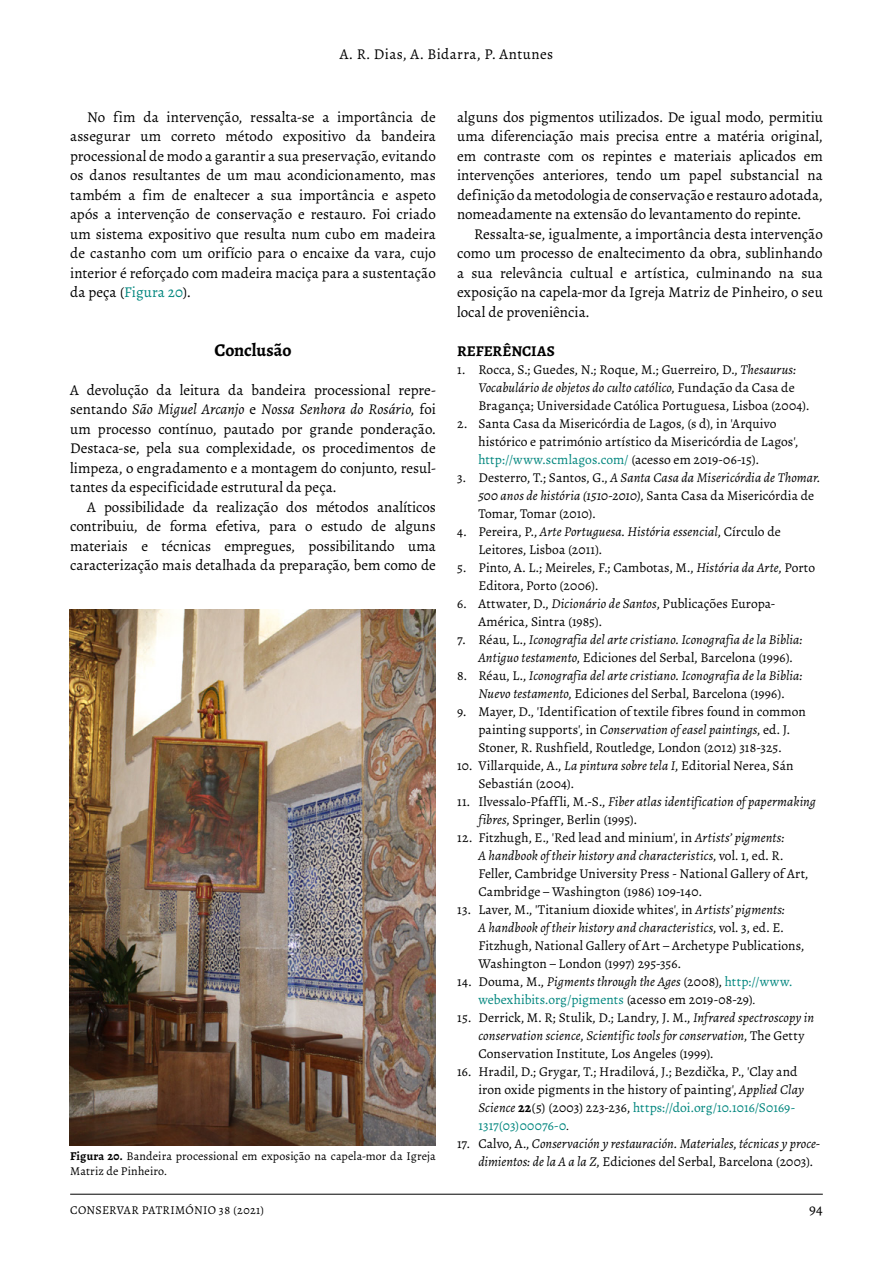
<style>
.page{position:relative;width:893px;height:1263px;background:#fff}
.page>*{position:absolute;margin:0;border:0;box-sizing:border-box;transform-origin:0 0}
.t1{font:700 18px "Alegreya";letter-spacing:-.005em;color:#000}
.t2{font:15px/19.5px "Alegreya";color:#000;text-align:justify}
.t3{font:15px "Alegreya";letter-spacing:.03em;color:#000}
.t4{font:700 15px "Alegreya";color:#000}
.t5{font:13.5px/18px "Alegreya";letter-spacing:.005em;color:#000}
.t6{font:italic 13.5px/18px "Alegreya";letter-spacing:.01em;color:#000}
.t7{font:12px/14.2px "Alegreya";letter-spacing:.01em;color:#000}
.s1{color:#00867e}
.s2{font-style:italic}
.s3{font-weight:700}
.s4{font-style:normal}
.s5{font-size:12px}
</style>
<div class="page">
<hr style="left:70px;top:1194px;width:753px;height:1px;background:#000">
<img style="left:69px;top:609px;width:367px;height:536px">
<p class="t3" style="left:340px;top:44px;width:215px">A. R. Dias, A. Bidarra, P. Antunes</p>
<p class="t2" style="left:70px;top:107px;width:367px;text-indent:17px">No fim da intervenção, ressalta-se a importância de assegurar um correto método expositivo da bandeira processional de modo a garantir a sua preservação, evitando os danos resultantes de um mau acondicionamento, mas também a fim de enaltecer a sua importância e aspeto após a intervenção de conservação e restauro. Foi criado um sistema expositivo que resulta num cubo em madeira de castanho com um orifício para o encaixe da vara, cujo interior é reforçado com madeira maciça para a sustentação da peça (<span class="s1">Figura 20</span>).</p>
<h1 class="t1" style="left:214px;top:338px;width:79px">Conclusão</h1>
<p class="t2" style="left:70px;top:380px;width:367px">A devolução da leitura da bandeira processional repre&shy;sentando <span class="s2">São Miguel Arcanjo</span> e <span class="s2">Nossa Senhora do Rosário,</span> foi um processo contínuo, pautado por grande ponderação.<br>Destaca-se, pela sua complexidade, os procedimentos de limpeza, o engradamento e a montagem do conjunto, resul&shy;tantes da especificidade estrutural da peça.</p>
<p class="t2" style="left:70px;top:497px;width:367px;text-indent:17px">A possibilidade da realização dos métodos analíticos contribuiu, de forma efetiva, para o estudo de alguns materiais e técnicas empregues, possibilitando uma caracterização mais detalhada da preparação, bem como de</p>
<p class="t7" style="left:70px;top:1149px;width:367px"><span class="s3">Figura 20.</span> Bandeira processional em exposição na capela-mor da Igreja<br>Matriz de Pinheiro.</p>
<p class="t2" style="left:457px;top:107px;width:367px">alguns dos pigmentos utilizados. De igual modo, permitiu uma diferenciação mais precisa entre a matéria original, em contraste com os repintes e materiais aplicados em intervenções anteriores, tendo um papel substancial na definição da metodologia de conservação e restauro adotada, nomeadamente na extensão do levantamento do repinte.</p>
<p class="t2" style="left:457px;top:224px;width:367px;text-indent:17px">Ressalta-se, igualmente, a importância desta intervenção como um processo de enaltecimento da obra, sublinhando a sua relevância cultual e artística, culminando na sua exposição na capela-mor da Igreja Matriz de Pinheiro, o seu local de proveniência.</p>
<p class="t4" style="left:457px;top:341px;width:99px">REFERÊNCIAS</p>
<p class="t5" style="left:478px;top:360px;width:333px;text-indent:-21px">1. Rocca, S.; Guedes, N.; Roque, M.; Guerreiro, D., <span class="s2">Thesaurus:<br>Vocabulário de objetos do culto católico</span>, Fundação da Casa de<br>Bragança; Universidade Católica Portuguesa, Lisboa (2004).</p>
<p class="t5" style="left:478px;top:414px;width:321px;text-indent:-21px">2. Santa Casa da Misericórdia de Lagos, (s d), in 'Arquivo histórico e património artístico da Misericórdia de Lagos', <span class="s1">http://www.scmlagos.com/</span> (acesso em 2019-06-15).</p>
<p class="t5" style="left:478px;top:468px;width:343px;text-indent:-21px">3. Desterro, T.; Santos, G., <span class="s2">A Santa Casa da Misericórdia de Thomar.<br>500 anos de história (1510-2010)</span>, Santa Casa da Misericórdia de<br>Tomar, Tomar (2010).</p>
<p class="t5" style="left:478px;top:522px;width:304px;text-indent:-21px">4. Pereira, P., <span class="s2">Arte Portuguesa. História essencial</span>, Círculo de<br>Leitores, Lisboa (2011).</p>
<p class="t5" style="left:478px;top:558px;width:338px;text-indent:-21px">5. Pinto, A. L.; Meireles, F.; Cambotas, M., <span class="s2">História da Arte</span>, Porto<br>Editora, Porto (2006).</p>
<p class="t5" style="left:478px;top:594px;width:298px;text-indent:-21px">6. Attwater, D., <span class="s2">Dicionário de Santos</span>, Publicações Europa-<br>América, Sintra (1985).</p>
<p class="t6" style="left:478px;top:630px;width:326px;text-indent:-21px"><span class="s4">7. Réau, L.,</span> Iconografia del arte cristiano. Iconografia de la Biblia:<br>Antiguo testamento<span class="s4">, Ediciones del Serbal, Barcelona (1996).</span></p>
<p class="t6" style="left:457px;top:666px;width:347px;text-align:center"><span class="s4">8. Réau, L.,</span> Iconografia del arte cristiano. Iconografia de la Biblia:<br>Nuevo testamento<span class="s4">, Ediciones del Serbal, Barcelona (1996).</span></p>
<p class="t5" style="left:457px;top:702px;width:350px;text-align:center">9. Mayer, D., 'Identification of textile fibres found in common painting supports', in <span class="s2">Conservation of easel paintings</span>, ed. J.<br>Stoner, R. Rushfield, Routledge, London (2012) 318-325.</p>
<p class="t5" style="left:478px;top:756px;width:317px;text-indent:-21px">10. Villarquide, A., <span class="s2">La pintura sobre tela I</span>, Editorial Nerea, Sán<br>Sebastián (2004).</p>
<p class="t5" style="left:478px;top:792px;width:339px;text-indent:-21px">11. Ilvessalo-Pfaffli, M.-S., <span class="s2">Fiber atlas identification of papermaking fibres</span>, Springer, Berlin (1995).</p>
<p class="t5" style="left:478px;top:828px;width:332px;text-indent:-21px">12. Fitzhugh, E., 'Red lead and minium', in <span class="s2">Artists’ pigments:<br>A handbook of their history and characteristics</span>, vol. 1, ed. R.<br>Feller, Cambridge University Press - National Gallery of Art, Cambridge – Washington (1986) 109-140.</p>
<p class="t5" style="left:478px;top:900px;width:327px;text-indent:-21px">13. Laver, M., 'Titanium dioxide whites', in <span class="s2">Artists’ pigments:<br>A handbook of their history and characteristics</span>, vol. 3, ed. E.<br>Fitzhugh, National Gallery of Art – Archetype Publications, Washington – London (1997) 295-356.</p>
<p class="t5" style="left:478px;top:972px;width:315px;text-indent:-21px">14. Douma, M., <span class="s2">Pigments through the Ages</span> (2008), <span class="s1">http://www. webexhibits.org/pigments</span> (acesso em 2019-08-29)<span class="s5">.</span></p>
<p class="t5" style="left:478px;top:1008px;width:337px;text-indent:-21px">15. Derrick, M. R; Stulik, D.; Landry, J. M., <span class="s2">Infrared spectroscopy in conservation science</span>, <span class="s2">Scientific tools for conservation,</span> The Getty<br>Conservation Institute, Los Angeles (1999).</p>
<p class="t5" style="left:478px;top:1062px;width:327px;text-indent:-21px">16. Hradil, D.; Grygar, T.; Hradilová, J.; Bezdička, P., 'Clay and iron oxide pigments in the history of painting', <span class="s2">Applied Clay Science</span> <span class="s3">22</span>(5) (2003) 223-236, <span class="s1">https://doi.org/10.1016/S0169- 1317(03)00076-0</span><span class="s5">.</span></p>
<p class="t6" style="left:478px;top:1134px;width:343px;text-indent:-21px"><span class="s4">17. Calvo, A.,</span> Conservación y restauración. Materiales, técnicas y proce&shy;dimientos: de la A a la Z<span class="s4">, Ediciones del Serbal, Barcelona (2003).</span></p>
<p class="t7" style="left:70px;top:1203px;width:196px">CONSERVAR PATRIMÓNIO 38 (2021)</p>
<p class="t2" style="left:809px;top:1199px;width:15px">94</p>
</div>
